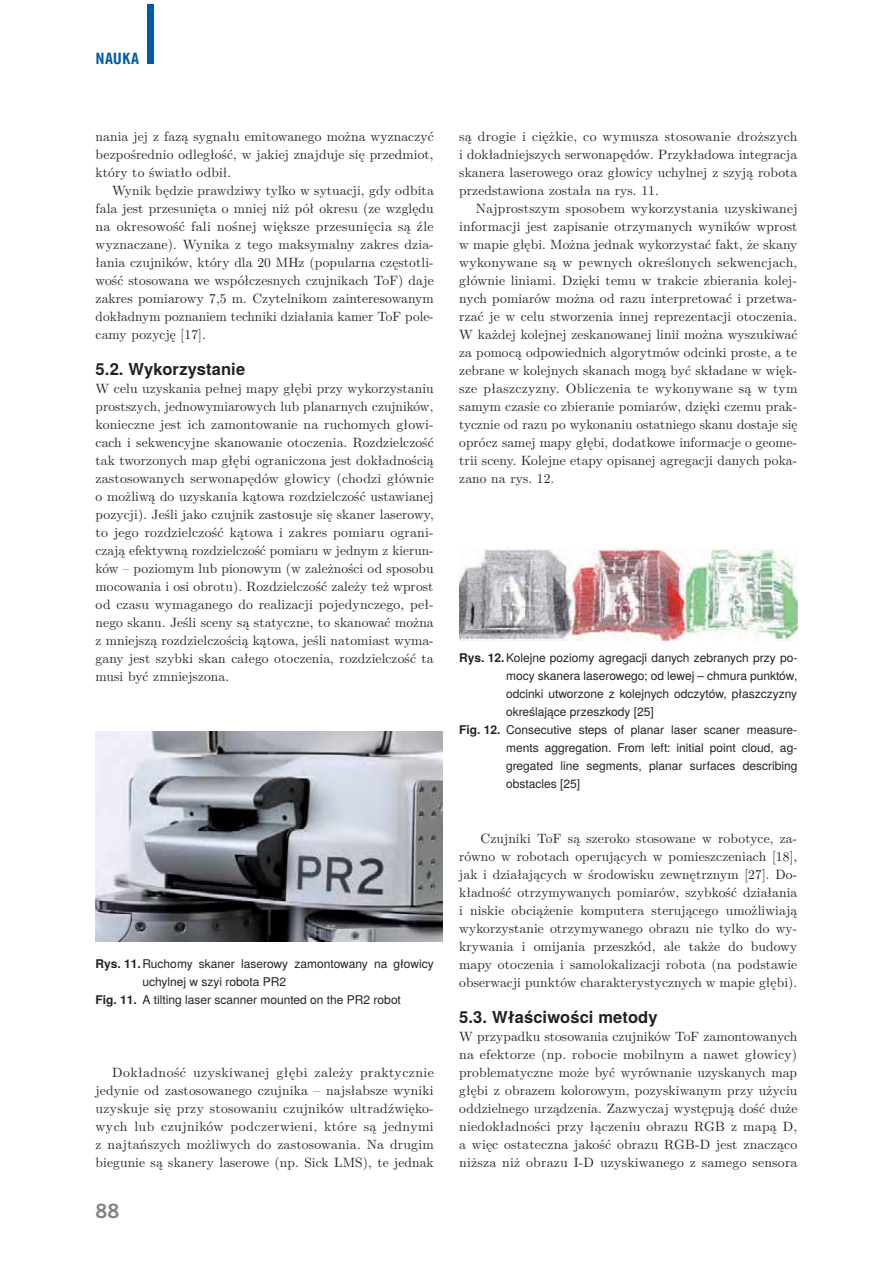
<style>
.page{position:relative;width:893px;height:1263px;background:#fff}
.page>*{position:absolute;margin:0;border:0;box-sizing:border-box;transform-origin:0 0}
.t1{font:700 18px "News Goth PL";color:#808285}
.t2{font:700 16.5px "Te X Gyre Heros";letter-spacing:.01em;color:#231f20}
.t3{font:700 14.1px "News Goth Cn PL";letter-spacing:.005em;color:#005aaa;scale:1.18 1}
.t4{font:13.5px/18px "LM Roman 10";letter-spacing:.01em;color:#231f20;text-align:justify}
.t5{font:12px "Te X Gyre Heros";color:#231f20}
.s1{font-weight:700}
</style>
<div class="page">
<div style="left:147px;top:4px;width:7px;height:60px;background:#005aaa"></div>
<img style="left:96px;top:731px;width:346px;height:211px">
<img style="left:459px;top:549px;width:338px;height:91px">
<p class="t3" style="left:96px;top:52px;width:38px">NAUKA</p>
<p class="t4" style="left:96px;top:129px;width:340px">nania jej z fazą sygnału emitowanego można wyznaczyć bezpośrednio odległość, w jakiej znajduje się przedmiot, który to światło odbił.</p>
<p class="t4" style="left:96px;top:183px;width:340px;text-indent:16px">Wynik będzie prawdziwy tylko w sytuacji, gdy odbita fala jest przesunięta o mniej niż pół okresu (ze względu na okresowość fali nośnej większe przesunięcia są źle wyznaczane). Wynika z tego maksymalny zakres dzia&shy;łania czujników, który dla 20 MHz (popularna częstotli&shy;wość stosowana we współczesnych czujnikach ToF) daje zakres pomiarowy 7,5 m. Czytelnikom zainteresowanym dokładnym poznaniem techniki działania kamer ToF pole&shy;camy pozycję [17].</p>
<p class="t2" style="left:96px;top:362px;width:151px">5.2. Wykorzystanie</p>
<p class="t4" style="left:96px;top:381px;width:340px">W celu uzyskania pełnej mapy głębi przy wykorzystaniu prostszych, jednowymiarowych lub planarnych czujników, konieczne jest ich zamontowanie na ruchomych głowi&shy;cach i sekwencyjne skanowanie otoczenia. Rozdzielczość tak tworzonych map głębi ograniczona jest dokładnością zastosowanych serwonapędów głowicy (chodzi głównie o możliwą do uzyskania kątowa rozdzielczość ustawianej pozycji). Jeśli jako czujnik zastosuje się skaner laserowy, to jego rozdzielczość kątowa i zakres pomiaru ograni&shy;czają efektywną rozdzielczość pomiaru w jednym z kierun&shy;ków – poziomym lub pionowym (w zależności od sposobu mocowania i osi obrotu). Rozdzielczość zależy też wprost od czasu wymaganego do realizacji pojedynczego, peł&shy;nego skanu. Jeśli sceny są statyczne, to skanować można z mniejszą rozdzielczością kątowa, jeśli natomiast wyma&shy;gany jest szybki skan całego otoczenia, rozdzielczość ta musi być zmniejszona.</p>
<p class="t5" style="left:96px;top:959px;width:340px"><span class="s1">Rys. 11.</span> Ruchomy skaner laserowy zamontowany na głowicy</p>
<p class="t5" style="left:142px;top:977px;width:145px">uchylnej w szyi robota PR2</p>
<p class="t5" style="left:96px;top:995px;width:307px"><span class="s1">Fig. 11.</span> A tilting laser scanner mounted on the PR2 robot</p>
<p class="t4" style="left:96px;top:1065px;width:340px;text-indent:17px">Dokładność uzyskiwanej głębi zależy praktycznie jedynie od zastosowanego czujnika – najsłabsze wyniki uzyskuje się przy stosowaniu czujników ultradźwięko&shy;wych lub czujników podczerwieni, które są jednymi z najtańszych możliwych do zastosowania. Na drugim biegunie są skanery laserowe (np. Sick LMS), te jednak</p>
<h1 class="t1" style="left:96px;top:1203px;width:25px">88</h1>
<p class="t4" style="left:459px;top:129px;width:340px">są drogie i ciężkie, co wymusza stosowanie droższych i dokładniejszych serwonapędów. Przykładowa integracja skanera laserowego oraz głowicy uchylnej z szyją robota przedstawiona została na rys. 11.</p>
<p class="t4" style="left:459px;top:201px;width:340px;text-indent:16px">Najprostszym sposobem wykorzystania uzyskiwanej informacji jest zapisanie otrzymanych wyników wprost w mapie głębi. Można jednak wykorzystać fakt, że skany wykonywane są w pewnych określonych sekwencjach, głównie liniami. Dzięki temu w trakcie zbierania kolej&shy;nych pomiarów można od razu interpretować i przetwa&shy;rzać je w celu stworzenia innej reprezentacji otoczenia.<br>W każdej kolejnej zeskanowanej linii można wyszukiwać za pomocą odpowiednich algorytmów odcinki proste, a te zebrane w kolejnych skanach mogą być składane w więk&shy;sze płaszczyzny. Obliczenia te wykonywane są w tym samym czasie co zbieranie pomiarów, dzięki czemu prak&shy;tycznie od razu po wykonaniu ostatniego skanu dostaje się oprócz samej mapy głębi, dodatkowe informacje o geome&shy;trii sceny. Kolejne etapy opisanej agregacji danych poka&shy;zano na rys. 12.</p>
<p class="t5" style="left:459px;top:653px;width:340px"><span class="s1">Rys. 12.</span> Kolejne poziomy agregacji danych zebranych przy po-</p>
<p class="t5" style="left:506px;top:671px;width:293px">mocy skanera laserowego; od lewej – chmura punktów,</p>
<p class="t5" style="left:506px;top:689px;width:293px">odcinki utworzone z kolejnych odczytów, płaszczyzny</p>
<p class="t5" style="left:506px;top:707px;width:149px">określające przeszkody [25]</p>
<p class="t5" style="left:459px;top:725px;width:339px"><span class="s1">Fig. 12.</span> Consecutive steps of planar laser scaner measure-</p>
<p class="t5" style="left:506px;top:743px;width:293px">ments aggregation. From left: initial point cloud, ag-</p>
<p class="t5" style="left:506px;top:761px;width:293px">gregated line segments, planar surfaces describing</p>
<p class="t5" style="left:506px;top:779px;width:75px">obstacles [25]</p>
<p class="t4" style="left:459px;top:831px;width:340px;text-indent:21px">Czujniki ToF są szeroko stosowane w robotyce, za&shy;równo w robotach operujących w pomieszczeniach [18], jak i działających w środowisku zewnętrznym [27]. Do&shy;kładność otrzymywanych pomiarów, szybkość działania i niskie obciążenie komputera sterującego umożliwiają wykorzystanie otrzymywanego obrazu nie tylko do wy&shy;krywania i omijania przeszkód, ale także do budowy mapy otoczenia i samolokalizacji robota (na podstawie obserwacji punktów charakterystycznych w mapie głębi).</p>
<p class="t2" style="left:459px;top:1010px;width:200px">5.3. Właściwości metody</p>
<p class="t4" style="left:459px;top:1029px;width:340px">W przypadku stosowania czujników ToF zamontowanych na efektorze (np. robocie mobilnym a nawet głowicy) problematyczne może być wyrównanie uzyskanych map głębi z obrazem kolorowym, pozyskiwanym przy użyciu oddzielnego urządzenia. Zazwyczaj występują dość duże niedokładności przy łączeniu obrazu RGB z mapą D, a więc ostateczna jakość obrazu RGB-D jest znacząco niższa niż obrazu I-D uzyskiwanego z samego sensora</p>
</div>
